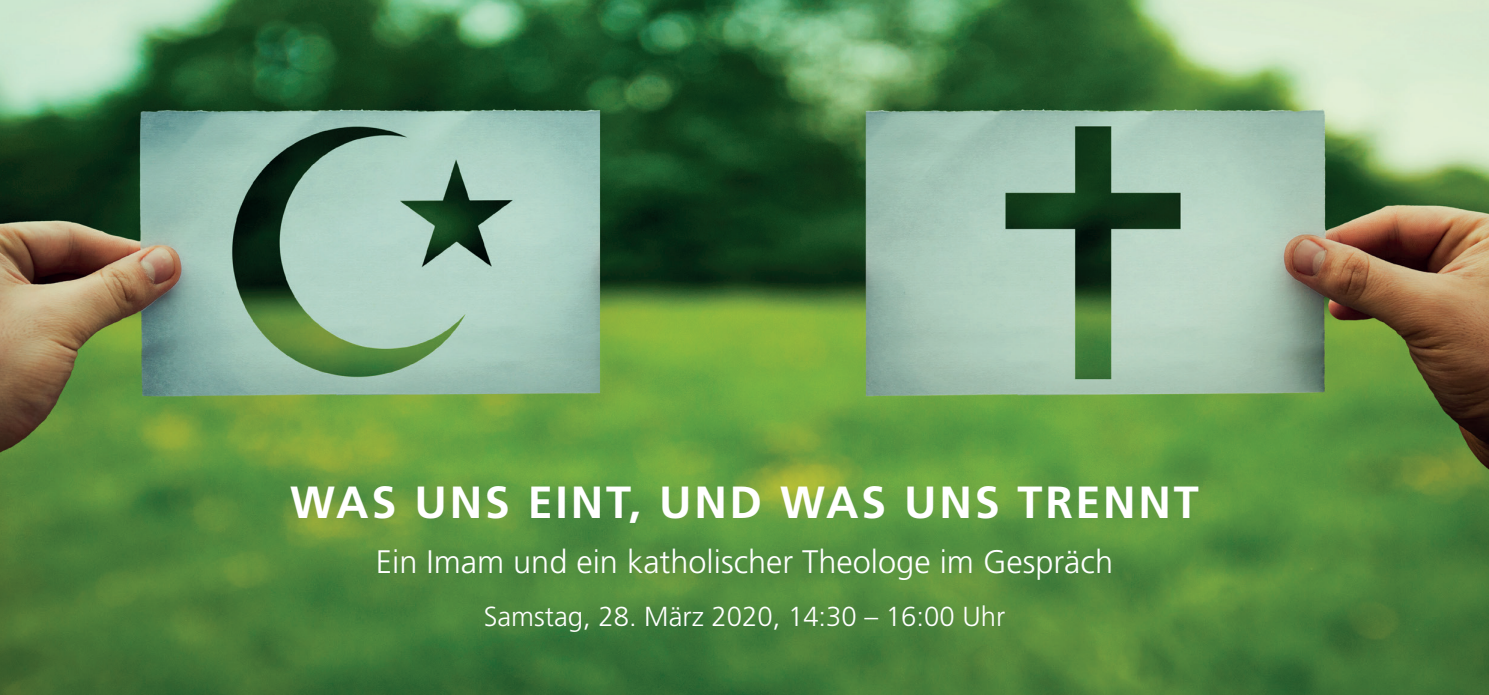
<style>
.page{position:relative;width:1489px;height:695px;background:#fff}
.page>*{position:absolute;margin:0;border:0;box-sizing:border-box;transform-origin:0 0}
.t1{font:700 45px "Frutiger LT Pro";letter-spacing:.06em;color:#fff}
.t2{font:300 32.5px "Frutiger LT Pro";color:#fff}
.t3{font:300 27.5px "Frutiger LT Pro";color:#fff}
</style>
<div class="page">
<img style="left:0;top:0;width:1488px;height:694px">
<h1 class="t1" style="left:290px;top:476px;width:910px">WAS UNS EINT, UND WAS UNS TRENNT</h1>
<p class="t2" style="left:376px;top:543px;width:738px">Ein Imam und ein katholischer Theologe im Gespräch</p>
<p class="t3" style="left:483px;top:600px;width:523px">Samstag, 28. März 2020, 14:30 – 16:00 Uhr</p>
</div>
